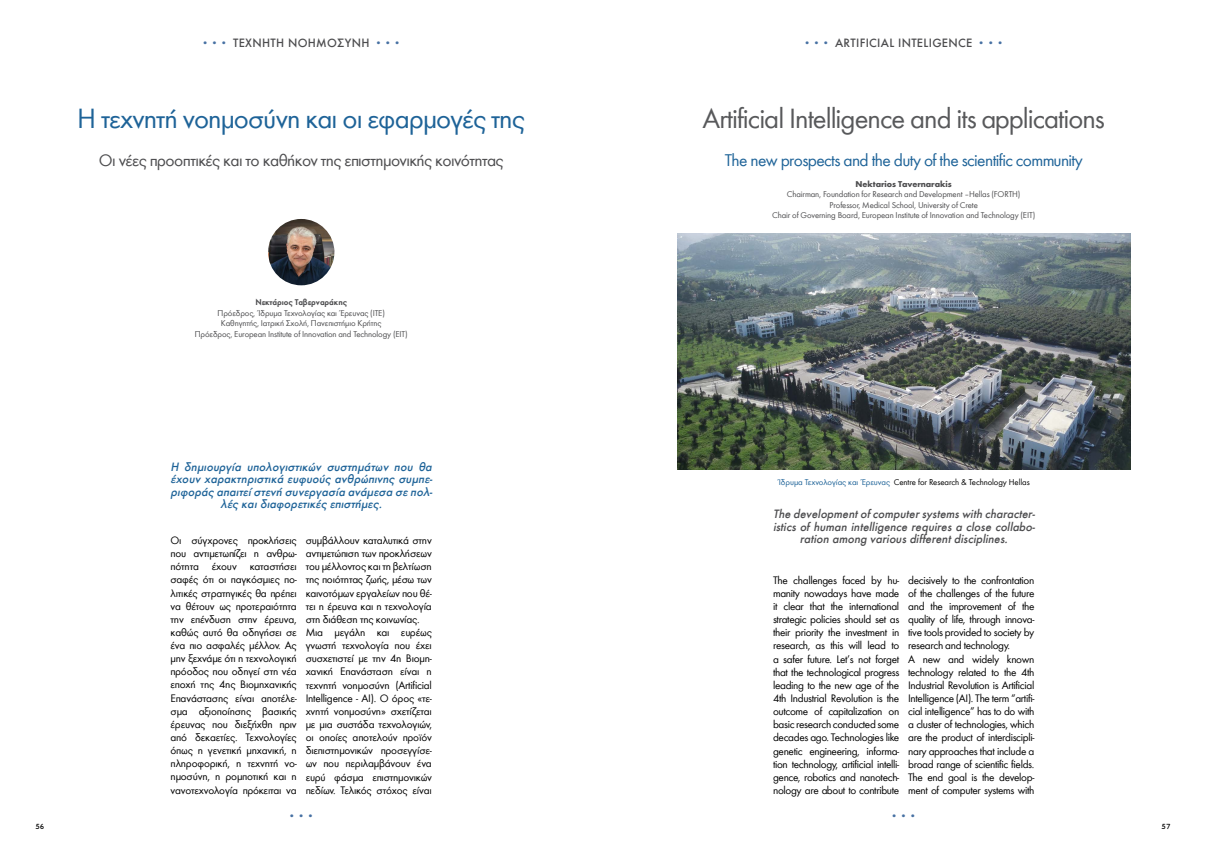
<style>
.page{position:relative;width:1205px;height:851px;background:#fff}
.page>*{position:absolute;margin:0;border:0;box-sizing:border-box;transform-origin:0 0}
.t1{font:28.75px "Futura Greek";letter-spacing:-.035em;color:#58595b}
.t2{font:28.75px "Futura Greek";letter-spacing:-.035em;color:#1e6398}
.t3{font:17.5px "Futura Greek";letter-spacing:-.035em;color:#4d4d4f}
.t4{font:17.5px "Futura Greek";letter-spacing:-.035em;color:#1e6398}
.t5{font:500 15px "Futura Greek";color:#4771a3}
.t6{font:italic 500 12.5px/12.5px "Futura Greek";color:#1e6398;text-align:center}
.t7{font:italic 500 12.5px/12.5px "Futura Greek";color:#4d4d4f;text-align:center}
.t8{font:500 12.5px "Futura Greek";letter-spacing:.025em;color:#4d4d4f}
.t9{font:11.25px/13.1px "Futura Greek";letter-spacing:-.03em;color:#000;text-align:justify}
.t10{font:8.75px/10.5px "Futura Greek";letter-spacing:-.015em;color:#4d4d4f;text-align:center}
.t11{font:8.75px "Futura Greek";letter-spacing:-.01em;color:#000}
.t12{font:700 8.75px "Futura Greek";letter-spacing:-.015em;color:#4d4d4f}
.t13{font:600 8.75px "Futura Greek";letter-spacing:-.015em;color:#4d4d4f}
.t14{font:500 7.5px "PF Textbook";color:#000}
.s1{font-size:15px;color:#4771a3}
.s2{color:#1e6398}
</style>
<div class="page">
<img style="left:268px;top:219px;width:66px;height:66px;border-radius:33px">
<img style="left:678px;top:233px;width:452px;height:236px">
<p class="t8" style="left:201px;top:35px;width:203px"><span class="s1">•••</span> ΤΕΧΝΗΤΗ ΝΟΗΜΟΣΥΝΗ <span class="s1">•••</span></p>
<h1 class="t2" style="left:77px;top:104px;width:449px">Η τεχνητή νοημοσύνη και οι εφαρμογές της</h1>
<h2 class="t3" style="left:99px;top:151px;width:406px">Οι νέες προοπτικές και το καθήκον της επιστημονικής κοινότητας</h2>
<p class="t13" style="left:255px;top:297px;width:93px">Νεκτάριος Ταβερναράκης</p>
<p class="t10" style="left:195px;top:308px;width:214px">Πρόεδρος, Ίδρυμα Τεχνολογίας και Έρευνας (ΙΤΕ)<br>Καθηγητής, Ιατρική Σχολή, Πανεπιστήμιο Κρήτης<br>Πρόεδρος, European Institute of Innovation and Technology (EIT)</p>
<p class="t6" style="left:171px;top:460px;width:263px">Η δημιουργία υπολογιστικών συστημάτων που θα έχουν χαρακτηριστικά ευφυούς ανθρώπινης συμπε&shy;ριφοράς απαιτεί στενή συνεργασία ανάμεσα σε πολ&shy;λές και διαφορετικές επιστήμες.</p>
<p class="t9" style="left:171px;top:534px;width:128px">Οι σύγχρονες προκλήσεις που αντιμετωπίζει η ανθρω&shy;πότητα έχουν καταστήσει σαφές ότι οι παγκόσμιες πο&shy;λιτικές στρατηγικές θα πρέπει να θέτουν ως προτεραιότητα την επένδυση στην έρευνα, καθώς αυτό θα οδηγήσει σε ένα πιο ασφαλές μέλλον. Ας μην ξεχνάμε ότι η τεχνολογική πρόοδος που οδηγεί στη νέα εποχή της 4ης Βιομηχανικής Επανάστασης είναι αποτέλε&shy;σμα αξιοποίησης βασικής έρευνας που διεξήχθη πριν από δεκαετίες. Τεχνολογίες όπως η γενετική μηχανική, η πληροφορική, η τεχνητή νο&shy;ημοσύνη, η ρομποτική και η νανοτεχνολογία πρόκειται να</p>
<p class="t9" style="left:306px;top:534px;width:128px;text-align:left">συμβάλλουν καταλυτικά στην αντιμετώπιση των προκλήσεων του μέλλοντος και τη βελτίωση της ποιότητας ζωής, μέσω των καινοτόμων εργαλείων που θέ&shy;τει η έρευνα και η τεχνολογία στη διάθεση της κοινωνίας.<br>Μια μεγάλη και ευρέως γνωστή τεχνολογία που έχει συσχετιστεί με την 4η Βιομη&shy;χανική Επανάσταση είναι η τεχνητή νοημοσύνη (Artificial<br>Intelligence - AI). Ο όρος «τε&shy;χνητή νοημοσύνη» σχετίζεται με μια συστάδα τεχνολογιών, οι οποίες αποτελούν προϊόν διεπιστημονικών προσεγγίσε&shy;ων που περιλαμβάνουν ένα ευρύ φάσμα επιστημονικών πεδίων. Τελικός στόχος είναι</p>
<h3 class="t5" style="left:287px;top:805px;width:29px">•••</h3>
<p class="t8" style="left:803px;top:35px;width:203px"><span class="s1">•••</span> ARTIFICIAL INTELIGENCE <span class="s1">•••</span></p>
<h1 class="t1" style="left:702px;top:104px;width:404px">Artificial Intelligence and its applications</h1>
<h2 class="t4" style="left:725px;top:151px;width:360px">The new prospects and the duty of the scientific community</h2>
<p class="t12" style="left:855px;top:179px;width:98px">Nektarios Tavernarakis</p>
<p class="t10" style="left:772px;top:189px;width:264px">Chairman, Foundation for Research and Development – Hellas (FORTH)<br>Professor, Medical School, University of Crete<br>Chair of Governing Board, European Institute of Innovation and Technology (EIT)</p>
<p class="t11" style="left:779px;top:477px;width:252px"><span class="s2">Ίδρυμα Τεχνολογίας και Έρευνας</span> Centre for Research &amp; Technology Hellas</p>
<p class="t7" style="left:773px;top:507px;width:263px">The development of computer systems with character&shy;istics of human intelligence requires a close collabo&shy;ration among various different disciplines.</p>
<p class="t9" style="left:773px;top:573px;width:128px">The challenges faced by hu&shy;manity nowadays have made it clear that the international strategic policies should set as their priority the investment in research, as this will lead to a safer future. Let’s not forget that the technological progress leading to the new age of the 4th Industrial Revolution is the outcome of capitalization on basic research conducted some decades ago. Technologies like genetic engineering, informa&shy;tion technology, artificial intelli&shy;gence, robotics and nanotech&shy;nology are about to contribute</p>
<p class="t9" style="left:908px;top:573px;width:128px;text-align:left">decisively to the confrontation of the challenges of the future and the improvement of the quality of life, through innova&shy;tive tools provided to society by research and technology.<br>A new and widely known technology related to the 4th<br>Industrial Revolution is Artificial<br>Intelligence (AI). The term “artifi&shy;cial intelligence” has to do with a cluster of technologies, which are the product of interdiscipli&shy;nary approaches that include a broad range of scientific fields.<br>The end goal is the develop&shy;ment of computer systems with</p>
<h3 class="t5" style="left:890px;top:805px;width:29px">•••</h3>
<p class="t14" style="left:35px;top:822px;width:11px">56</p>
<p class="t14" style="left:1161px;top:822px;width:11px">57</p>
</div>
